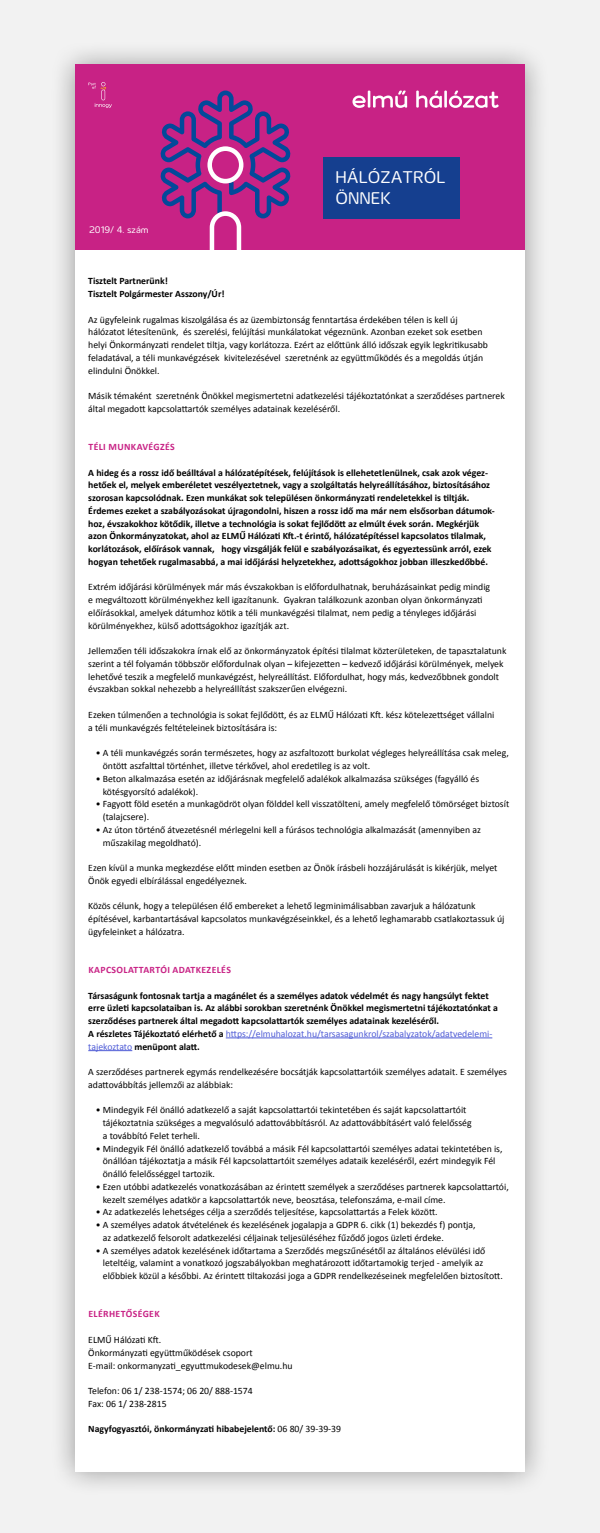
<style>
.page{position:relative;width:600px;height:1533px;background:#f2f2f2}
.page>*{position:absolute;margin:0;border:0;box-sizing:border-box;transform-origin:0 0}
.t1{font:17.4px/20.9px "Innogy";color:#fff}
.t2{font:9.75px/12.8px "Calibri";color:#000}
.t3{font:700 9.75px/12.8px "Calibri";color:#000}
.t4{font:700 9.75px "Calibri";letter-spacing:.04em;color:#c82285}
.t5{font:9.75px "Innogy";color:#fff}
.s1{font-weight:400;color:#4f5cd6}
.s2{font-weight:400}
</style>
<div class="page">
<div style="left:50px;top:39px;width:500px;height:1457px;background:#000;opacity:.37"></div>
<div style="left:75px;top:65px;width:450px;height:1406px;background:#fff"></div>
<div style="left:75px;top:65px;width:450px;height:185px;background:#c82285"></div>
<svg style="left:160px;top:91px;width:131px;height:159px"></svg>
<div style="left:323px;top:158px;width:137px;height:61px;background:#153f8f"></div>
<svg style="left:88px;top:82px;width:24px;height:26px"></svg>
<hr style="left:226px;top:1037px;width:266px;height:1px;background:#4f5cd6">
<hr style="left:88px;top:1050px;width:44px;height:1px;background:#4f5cd6">
<hr style="left:444px;top:91px;width:3px;height:17px;background:#fff">
<svg style="left:353px;top:91px;width:54px;height:17px"></svg>
<svg style="left:416px;top:91px;width:26px;height:17px"></svg>
<svg style="left:449px;top:91px;width:50px;height:17px"></svg>
<p class="t5" style="left:89px;top:225px;width:61px">2019/ 4. szám</p>
<h1 class="t1" style="left:336px;top:167px;width:112px">HÁLÓZATRÓL<br>ÖNNEK</h1>
<p class="t3" style="left:88px;top:274px;width:138px">Tisztelt Partnerünk!<br>Tisztelt Polgármester Asszony/Úr!</p>
<p class="t2" style="left:88px;top:312px;width:401px">Az ügyfeleink rugalmas kiszolgálása és az üzembiztonság fenntartása érdekében télen is kell új hálózatot létesítenünk, és szerelési, felújítási munkálatokat végeznünk. Azonban ezeket sok esetben helyi Önkormányzati rendelet tiltja, vagy korlátozza. Ezért az előttünk álló időszak egyik legkritikusabb feladatával, a téli munkavégzések kivitelezésével szeretnénk az együttműködés és a megoldás útján elindulni Önökkel.</p>
<p class="t2" style="left:88px;top:389px;width:418px">Másik témaként szeretnénk Önökkel megismertetni adatkezelési tájékoztatónkat a szerződéses partnerek által megadott kapcsolattartók személyes adatainak kezeléséről.</p>
<p class="t4" style="left:88px;top:441px;width:88px">TÉLI MUNKAVÉGZÉS</p>
<p class="t3" style="left:88px;top:465px;width:408px">A hideg és a rossz idő beálltával a hálózatépítések, felújítások is ellehetetlenülnek, csak azok végez&shy;hetőek el, melyek emberéletet veszélyeztetnek, vagy a szolgáltatás helyreállításához, biztosításához szorosan kapcsolódnak. Ezen munkákat sok településen önkormányzati rendeletekkel is tiltják.<br>Érdemes ezeket a szabályozásokat újragondolni, hiszen a rossz idő ma már nem elsősorban dátumok&shy;hoz, évszakokhoz kötődik, illetve a technológia is sokat fejlődött az elmúlt évek során. Megkérjük azon Önkormányzatokat, ahol az ELMŰ Hálózati Kft.-t érintő, hálózatépítéssel kapcsolatos tilalmak, korlátozások, előírások vannak, hogy vizsgálják felül e szabályozásaikat, és egyeztessünk arról, ezek hogyan tehetőek rugalmasabbá, a mai időjárási helyzetekhez, adottságokhoz jobban illeszkedőbbé.</p>
<p class="t2" style="left:88px;top:580px;width:403px">Extrém időjárási körülmények már más évszakokban is előfordulhatnak, beruházásainkat pedig mindig e megváltozott körülményekhez kell igazítanunk. Gyakran találkozunk azonban olyan önkormányzati előírásokkal, amelyek dátumhoz kötik a téli munkavégzési tilalmat, nem pedig a tényleges időjárási körülményekhez, külső adottságokhoz igazítják azt.</p>
<p class="t2" style="left:88px;top:644px;width:420px">Jellemzően téli időszakokra írnak elő az önkormányzatok építési tilalmat közterületeken, de tapasztalatunk szerint a tél folyamán többször előfordulnak olyan – kifejezetten – kedvező időjárási körülmények, melyek lehetővé teszik a megfelelő munkavégzést, helyreállítást. Előfordulhat, hogy más, kedvezőbbnek gondolt évszakban sokkal nehezebb a helyreállítást szakszerűen elvégezni.</p>
<p class="t2" style="left:88px;top:708px;width:408px">Ezeken túlmenően a technológia is sokat fejlődött, és az ELMŰ Hálózati Kft. kész kötelezettséget vállalni a téli munkavégzés feltételeinek biztosítására is:</p>
<p class="t2" style="left:103px;top:746px;width:407px;text-indent:-7px">• A téli munkavégzés során természetes, hogy az aszfaltozott burkolat végleges helyreállítása csak meleg, öntött aszfalttal történhet, illetve térkővel, ahol eredetileg is az volt.</p>
<p class="t2" style="left:103px;top:771px;width:378px;text-indent:-7px">• Beton alkalmazása esetén az időjárásnak megfelelő adalékok alkalmazása szükséges (fagyálló és kötésgyorsító adalékok).</p>
<p class="t2" style="left:103px;top:797px;width:408px;text-indent:-7px">• Fagyott föld esetén a munkagödröt olyan földdel kell visszatölteni, amely megfelelő tömörséget biztosít (talajcsere).</p>
<p class="t2" style="left:103px;top:822px;width:380px;text-indent:-7px">• Az úton történő átvezetésnél mérlegelni kell a fúrásos technológia alkalmazását (amennyiben az műszakilag megoldható).</p>
<p class="t2" style="left:88px;top:861px;width:411px">Ezen kívül a munka megkezdése előtt minden esetben az Önök írásbeli hozzájárulását is kikérjük, melyet<br>Önök egyedi elbírálással engedélyeznek.</p>
<p class="t2" style="left:88px;top:899px;width:418px">Közös célunk, hogy a településen élő embereket a lehető legminimálisabban zavarjuk a hálózatunk építésével, karbantartásával kapcsolatos munkavégzéseinkkel, és a lehető leghamarabb csatlakoztassuk új ügyfeleinket a hálózatra.</p>
<p class="t4" style="left:88px;top:964px;width:144px">KAPCSOLATTARTÓI ADATKEZELÉS</p>
<p class="t3" style="left:88px;top:988px;width:411px">Társaságunk fontosnak tartja a magánélet és a személyes adatok védelmét és nagy hangsúlyt fektet erre üzleti kapcsolataiban is. Az alábbi sorokban szeretnénk Önökkel megismertetni tájékoztatónkat a szerződéses partnerek által megadott kapcsolattartók személyes adatainak kezeléséről.<br>A részletes Tájékoztató elérhető a <span class="s1">https://elmuhalozat.hu/tarsasagunkrol/szabalyzatok/adatvedelemi&shy;tajekoztato</span> menüpont alatt.</p>
<p class="t2" style="left:88px;top:1065px;width:420px">A szerződéses partnerek egymás rendelkezésére bocsátják kapcsolattartóik személyes adatait. E személyes adattovábbítás jellemzői az alábbiak:</p>
<p class="t2" style="left:103px;top:1103px;width:370px;text-indent:-7px">• Mindegyik Fél önálló adatkezelő a saját kapcsolattartói tekintetében és saját kapcsolattartóit tájékoztatnia szükséges a megvalósuló adattovábbításról. Az adattovábbításért való felelősség a továbbító Felet terheli.</p>
<p class="t2" style="left:103px;top:1141px;width:401px;text-indent:-7px">• Mindegyik Fél önálló adatkezelő továbbá a másik Fél kapcsolattartói személyes adatai tekintetében is, önállóan tájékoztatja a másik Fél kapcsolattartóit személyes adataik kezeléséről, ezért mindegyik Fél önálló felelősséggel tartozik.</p>
<p class="t2" style="left:103px;top:1180px;width:407px;text-indent:-7px">• Ezen utóbbi adatkezelés vonatkozásában az érintett személyek a szerződéses partnerek kapcsolattartói, kezelt személyes adatkör a kapcsolattartók neve, beosztása, telefonszáma, e-mail címe.</p>
<p class="t2" style="left:96px;top:1205px;width:343px">• Az adatkezelés lehetséges célja a szerződés teljesítése, kapcsolattartás a Felek között.</p>
<p class="t2" style="left:103px;top:1218px;width:374px;text-indent:-7px">• A személyes adatok átvételének és kezelésének jogalapja a GDPR 6. cikk (1) bekezdés f) pontja, az adatkezelő felsorolt adatkezelési céljainak teljesüléséhez fűződő jogos üzleti érdeke.</p>
<p class="t2" style="left:103px;top:1243px;width:402px;text-indent:-7px">• A személyes adatok kezelésének időtartama a Szerződés megszűnésétől az általános elévülési idő leteltéig, valamint a vonatkozó jogszabályokban meghatározott időtartamokig terjed - amelyik az előbbiek közül a későbbi. Az érintett tiltakozási joga a GDPR rendelkezéseinek megfelelően biztosított.</p>
<p class="t4" style="left:88px;top:1308px;width:73px">ELÉRHETŐSÉGEK</p>
<p class="t2" style="left:88px;top:1333px;width:206px">ELMŰ Hálózati Kft.<br>Önkormányzati együttműködések csoport<br>E-mail: onkormanyzati_egyuttmukodesek@elmu.hu</p>
<p class="t2" style="left:88px;top:1384px;width:166px">Telefon: 06 1/ 238-1574; 06 20/ 888-1574<br>Fax: 06 1/ 238-2815</p>
<p class="t3" style="left:88px;top:1422px;width:254px">Nagyfogyasztói, önkormányzati hibabejelentő: <span class="s2">06 80/ 39-39-39</span></p>
</div>
